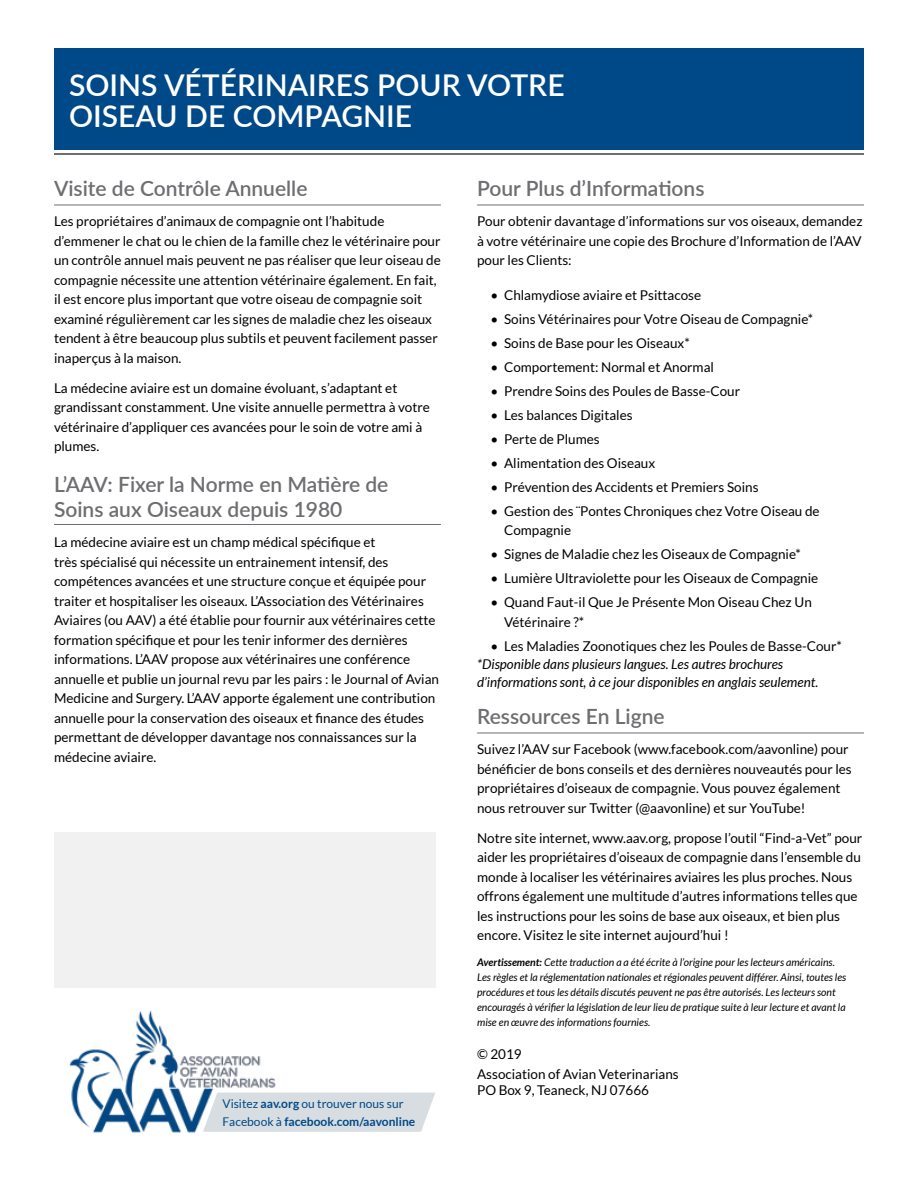
<style>
.page{position:relative;width:918px;height:1188px;background:#fff}
.page>*{position:absolute;margin:0;border:0;box-sizing:border-box;transform-origin:0 0}
.t1{font:600 30px/31.5px "Lato";color:#fff}
.t2{font:600 21px/25.5px "Lato";color:#6d6e71}
.t3{font:13.5px/19.5px "Lato";color:#000}
.t4{font:italic 13.5px/18px "Lato";color:#000}
.t5{font:12px/18px "Lato";color:#004988}
.t6{font:italic 10.5px/15px "Lato";color:#000}
.s1{font-weight:700}
</style>
<div class="page">
<div style="left:54px;top:49px;width:810px;height:101px;background:#004988"></div>
<hr style="left:54px;top:153px;width:810px;height:1px;background:#6d6e71">
<div style="left:54px;top:833px;width:381px;height:155px;background:#f1f1f2"></div>
<hr style="left:54px;top:205px;width:387px;height:1px;background:#6d6e71">
<hr style="left:54px;top:524px;width:387px;height:1px;background:#6d6e71">
<hr style="left:477px;top:205px;width:387px;height:1px;background:#6d6e71">
<hr style="left:477px;top:733px;width:387px;height:1px;background:#6d6e71">
<img style="left:69px;top:1010px;width:217px;height:123px">
<div style="left:203px;top:1093px;width:232px;height:39px;background:#d7dde0"></div>
<h1 class="t1" style="left:69px;top:68px;width:497px">SOINS VÉTÉRINAIRES POUR VOTRE<br>OISEAU DE COMPAGNIE</h1>
<h2 class="t2" style="left:54px;top:175px;width:255px">Visite de Contrôle Annuelle</h2>
<p class="t3" style="left:54px;top:211px;width:388px">Les propriétaires d’animaux de compagnie ont l’habitude d’emmener le chat ou le chien de la famille chez le vétérinaire pour un contrôle annuel mais peuvent ne pas réaliser que leur oiseau de compagnie nécessite une attention vétérinaire également. En fait, il est encore plus important que votre oiseau de compagnie soit examiné régulièrement car les signes de maladie chez les oiseaux tendent à être beaucoup plus subtils et peuvent facilement passer inaperçus à la maison.</p>
<p class="t3" style="left:54px;top:378px;width:377px">La médecine aviaire est un domaine évoluant, s’adaptant et grandissant constamment. Une visite annuelle permettra à votre vétérinaire d’appliquer ces avancées pour le soin de votre ami à plumes.</p>
<h2 class="t2" style="left:54px;top:470px;width:336px">L’AAV: Fixer la Norme en Matière de<br>Soins aux Oiseaux depuis 1980</h2>
<p class="t3" style="left:54px;top:532px;width:387px">La médecine aviaire est un champ médical spécifique et<br>très spécialisé qui nécessite un entrainement intensif, des compétences avancées et une structure conçue et équipée pour traiter et hospitaliser les oiseaux. L’Association des Vétérinaires Aviaires (ou AAV) a été établie pour fournir aux vétérinaires cette formation spécifique et pour les tenir informer des dernières informations. L’AAV propose aux vétérinaires une conférence annuelle et publie un journal revu par les pairs : le Journal of Avian Medicine and Surgery. L’AAV apporte également une contribution annuelle pour la conservation des oiseaux et finance des études permettant de développer davantage nos connaissances sur la médecine aviaire.</p>
<p class="t5" style="left:223px;top:1094px;width:194px">Visitez <span class="s1">aav.org</span> ou trouver nous sur<br>Facebook à <span class="s1">facebook.com/aavonline</span></p>
<h2 class="t2" style="left:477px;top:175px;width:229px">Pour Plus d’Informations</h2>
<p class="t3" style="left:477px;top:211px;width:387px;text-align:justify">Pour obtenir davantage d’informations sur vos oiseaux, demandez à votre vétérinaire une copie des Brochure d’Information de l’AAV pour les Clients:</p>
<p class="t3" style="left:491px;top:285px;width:212px">• Chlamydiose aviaire et Psittacose</p>
<p class="t3" style="left:491px;top:309px;width:324px">• Soins Vétérinaires pour Votre Oiseau de Compagnie*</p>
<p class="t3" style="left:491px;top:333px;width:201px">• Soins de Base pour les Oiseaux*</p>
<p class="t3" style="left:491px;top:357px;width:225px">• Comportement: Normal et Anormal</p>
<p class="t3" style="left:491px;top:381px;width:251px">• Prendre Soins des Poules de Basse-Cour</p>
<p class="t3" style="left:491px;top:405px;width:144px">• Les balances Digitales</p>
<p class="t3" style="left:491px;top:429px;width:111px">• Perte de Plumes</p>
<p class="t3" style="left:491px;top:453px;width:166px">• Alimentation des Oiseaux</p>
<p class="t3" style="left:491px;top:477px;width:269px">• Prévention des Accidents et Premiers Soins</p>
<p class="t3" style="left:504px;top:501px;width:317px;text-indent:-14px">• Gestion des ¨Pontes Chroniques chez Votre Oiseau de<br>Compagnie</p>
<p class="t3" style="left:491px;top:544px;width:312px">• Signes de Maladie chez les Oiseaux de Compagnie*</p>
<p class="t3" style="left:491px;top:568px;width:329px">• Lumière Ultraviolette pour les Oiseaux de Compagnie</p>
<p class="t3" style="left:504px;top:592px;width:309px;text-indent:-14px">• Quand Faut-il Que Je Présente Mon Oiseau Chez Un<br>Vétérinaire ?*</p>
<p class="t3" style="left:491px;top:636px;width:353px">• Les Maladies Zoonotiques chez les Poules de Basse-Cour*</p>
<p class="t4" style="left:477px;top:655px;width:343px">*Disponible dans plusieurs langues. Les autres brochures d’informations sont, à ce jour disponibles en anglais seulement.</p>
<h2 class="t2" style="left:477px;top:703px;width:189px">Ressources En Ligne</h2>
<p class="t3" style="left:477px;top:739px;width:376px">Suivez l’AAV sur Facebook (www.facebook.com/aavonline) pour bénéficier de bons conseils et des dernières nouveautés pour les propriétaires d’oiseaux de compagnie. Vous pouvez également nous retrouver sur Twitter (@aavonline) et sur YouTube!</p>
<p class="t3" style="left:477px;top:828px;width:387px">Notre site internet, www.aav.org, propose l’outil “Find-a-Vet” pour aider les propriétaires d’oiseaux de compagnie dans l’ensemble du monde à localiser les vétérinaires aviaires les plus proches. Nous offrons également une multitude d’autres informations telles que les instructions pour les soins de base aux oiseaux, et bien plus encore. Visitez le site internet aujourd’hui !</p>
<p class="t6" style="left:477px;top:955px;width:371px"><span class="s1">Avertissement:</span> Cette traduction a a été écrite à l’origine pour les lecteurs américains.<br>Les règles et la réglementation nationales et régionales peuvent différer. Ainsi, toutes les procédures et tous les détails discutés peuvent ne pas être autorisés. Les lecteurs sont encouragés à vérifier la législation de leur lieu de pratique suite à leur lecture et avant la mise en œuvre des informations fournies.</p>
<p class="t3" style="left:477px;top:1045px;width:203px">© 2019<br>Association of Avian Veterinarians</p>
<p class="t3" style="left:477px;top:1081px;width:174px">PO Box 9, Teaneck, NJ 07666</p>
</div>
